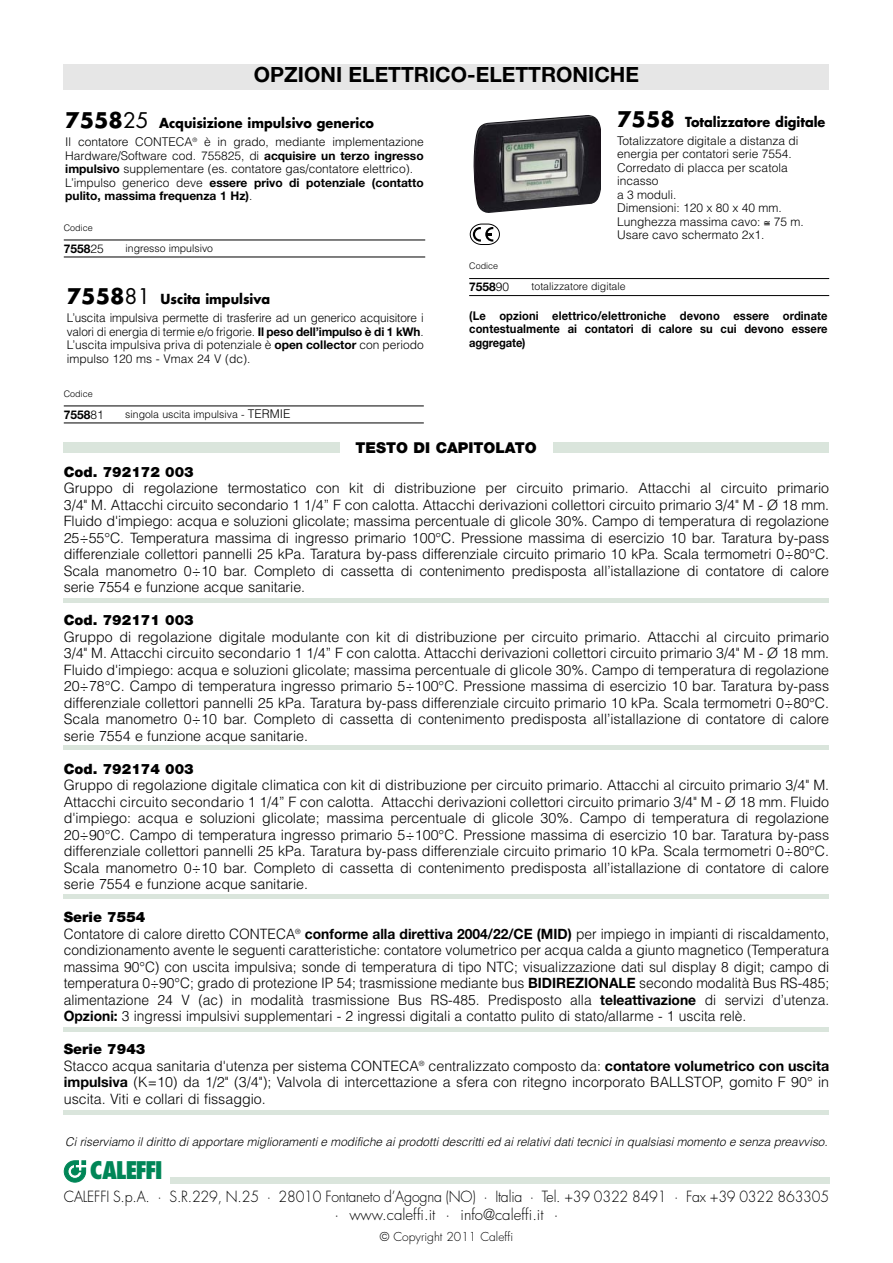
<style>
.page{position:relative;width:893px;height:1263px;background:#fff}
.page>*{position:absolute;margin:0;border:0;box-sizing:border-box;transform-origin:0 0}
.t1{font:800 condensed 23.7px "Futura";color:#008657;scale:1.04 1}
.t2{font:700 21px "Helvetica Neue";color:#000}
.t3{font:300 15px/18px "Futura";letter-spacing:-.015em;color:#000;text-align:center;scale:.94 1}
.t4{font:900 15px "Helvetica Neue";color:#000}
.t5{font:300 14.25px/16.5px "Helvetica";color:#000;text-align:justify}
.t6{font:900 14.25px "Helvetica Neue";color:#000}
.t7{font:700 13.5px "Futura";color:#000;scale:.95 1}
.t8{font:300 12px/13.5px "Helvetica";color:#000;text-align:justify}
.t9{font:italic 300 12px "Helvetica";color:#000}
.t10{font:700 12px/13.5px "Helvetica Neue";color:#000;text-align:justify;scale:.93 1}
.t11{font:700 12px/13.5px "Helvetica Neue";color:#000}
.t12{font:300 12px "Futura";color:#000}
.t13{font:300 10.5px "Helvetica";color:#000}
.t14{font:300 9px "Helvetica";color:#000}
.s1{font-size:21px}
.s2{font-weight:400;font-size:21px}
.s3{font-family:"Helvetica Neue";font-weight:700}
.s4{font-family:"Helvetica";font-weight:300}
.s5{font-size:12px}
</style>
<div class="page">
<svg style="left:64px;top:1161px;width:22px;height:21px"></svg>
<div style="left:170px;top:1177px;width:659px;height:6px;background:#dae5dc"></div>
<hr style="left:64px;top:1027px;width:765px;height:4px;background:#dae5dc">
<hr style="left:64px;top:894px;width:765px;height:4px;background:#dae5dc">
<hr style="left:64px;top:1110px;width:765px;height:4px;background:#dae5dc">
<div style="left:63px;top:442px;width:766px;height:11px;background:#dae5dc"></div>
<div style="left:340px;top:441px;width:212px;height:21px;background:#fff"></div>
<hr style="left:64px;top:599px;width:765px;height:4px;background:#dae5dc">
<div style="left:64px;top:745px;width:765px;height:5px;background:#dae5dc"></div>
<div style="left:64px;top:64px;width:765px;height:25px;background:#e6e6e6"></div>
<hr style="left:64px;top:240px;width:361px;height:1px;background:#000">
<hr style="left:64px;top:257px;width:361px;height:1px;background:#000">
<hr style="left:64px;top:406px;width:360px;height:1px;background:#000">
<hr style="left:64px;top:423px;width:360px;height:1px;background:#000">
<hr style="left:469px;top:278px;width:360px;height:1px;background:#000">
<hr style="left:469px;top:295px;width:360px;height:1px;background:#000">
<img style="left:474px;top:115px;width:126px;height:98px">
<svg style="left:470px;top:223px;width:30px;height:22px"></svg>
<h2 class="t2" style="left:254px;top:67px;width:387px">OPZIONI ELETTRICO-ELETTRONICHE</h2>
<p class="t7" style="left:65px;top:117px;width:326px"><span class="s1">7558</span><span class="s2">25</span> Acquisizione impulsivo generico</p>
<p class="t8" style="left:65px;top:135px;width:360px">Il contatore CONTECA<sup>®</sup> è in grado, mediante implementazione Hardware/Software cod. 755825, di <span class="s3">acquisire un terzo ingresso impulsivo</span> supplementare (es. contatore gas/contatore elettrico).</p>
<p class="t11" style="left:65px;top:177px;width:360px"><span class="s4">L’impulso generico deve</span> essere privo di potenziale (contatto pulito, massima frequenza 1 Hz)<span class="s4">.</span></p>
<p class="t7" style="left:617px;top:116px;width:221px"><span class="s1">7558</span> Totalizzatore digitale</p>
<p class="t8" style="left:617px;top:134px;width:188px;text-align:left">Totalizzatore digitale a distanza di energia per contatori serie 7554.<br>Corredato di placca per scatola incasso<br>a 3 moduli.<br>Dimensioni: 120 x 80 x 40 mm.<br>Lunghezza massima cavo: ≅ 75 m.<br>Usare cavo schermato 2x1.</p>
<p class="t14" style="left:64px;top:222px;width:31px">Codice</p>
<p class="t11" style="left:64px;top:243px;width:42px">7558<span class="s4">25</span></p>
<p class="t13" style="left:126px;top:242px;width:89px">ingresso impulsivo</p>
<p class="t7" style="left:67px;top:293px;width:216px"><span class="s1">7558</span><span class="s2">81</span> Uscita impulsiva</p>
<p class="t8" style="left:67px;top:311px;width:358px">L’uscita impulsiva permette di trasferire ad un generico acquisitore i valori di energia di termie e/o frigorie. <span class="s3">Il peso dell’impulso è di 1 kWh</span>.<br>L’uscita impulsiva priva di potenziale è <span class="s3">open collector</span> con periodo impulso 120 ms - Vmax 24 V (dc).</p>
<p class="t14" style="left:64px;top:388px;width:31px">Codice</p>
<p class="t11" style="left:64px;top:409px;width:42px">7558<span class="s4">81</span></p>
<p class="t13" style="left:125px;top:408px;width:167px">singola uscita impulsiva - <span class="s5">TERMIE</span></p>
<p class="t14" style="left:469px;top:261px;width:31px">Codice</p>
<p class="t11" style="left:469px;top:281px;width:42px">7558<span class="s4">90</span></p>
<p class="t13" style="left:532px;top:281px;width:96px">totalizzatore digitale</p>
<p class="t10" style="left:469px;top:310px;width:387px">(Le opzioni elettrico/elettroniche devono essere ordinate contestualmente ai contatori di calore su cui devono essere aggregate)</p>
<p class="t4" style="left:355px;top:442px;width:183px">TESTO DI CAPITOLATO</p>
<p class="t6" style="left:64px;top:467px;width:131px">Cod. 792172 003</p>
<p class="t5" style="left:64px;top:480px;width:767px">Gruppo di regolazione termostatico con kit di distribuzione per circuito primario. Attacchi al circuito primario 3/4" M. Attacchi circuito secondario 1 1/4” F con calotta. Attacchi derivazioni collettori circuito primario 3/4" M - Ø 18 mm.<br>Fluido d'impiego: acqua e soluzioni glicolate; massima percentuale di glicole 30%. Campo di temperatura di regolazione 25÷55°C. Temperatura massima di ingresso primario 100°C. Pressione massima di esercizio 10 bar. Taratura by-pass differenziale collettori pannelli 25 kPa. Taratura by-pass differenziale circuito primario 10 kPa. Scala termometri 0÷80°C.<br>Scala manometro 0÷10 bar. Completo di cassetta di contenimento predisposta all’istallazione di contatore di calore serie 7554 e funzione acque sanitarie.</p>
<p class="t6" style="left:64px;top:615px;width:131px">Cod. 792171 003</p>
<p class="t5" style="left:64px;top:629px;width:767px">Gruppo di regolazione digitale modulante con kit di distribuzione per circuito primario. Attacchi al circuito primario 3/4" M. Attacchi circuito secondario 1 1/4” F con calotta. Attacchi derivazioni collettori circuito primario 3/4" M - Ø 18 mm.<br>Fluido d'impiego: acqua e soluzioni glicolate; massima percentuale di glicole 30%. Campo di temperatura di regolazione 20÷78°C. Campo di temperatura ingresso primario 5÷100°C. Pressione massima di esercizio 10 bar. Taratura by-pass differenziale collettori pannelli 25 kPa. Taratura by-pass differenziale circuito primario 10 kPa. Scala termometri 0÷80°C.<br>Scala manometro 0÷10 bar. Completo di cassetta di contenimento predisposta all’istallazione di contatore di calore serie 7554 e funzione acque sanitarie.</p>
<p class="t6" style="left:64px;top:764px;width:131px">Cod. 792174 003</p>
<p class="t5" style="left:64px;top:777px;width:767px">Gruppo di regolazione digitale climatica con kit di distribuzione per circuito primario. Attacchi al circuito primario 3/4" M.<br>Attacchi circuito secondario 1 1/4” F con calotta. Attacchi derivazioni collettori circuito primario 3/4" M - Ø 18 mm. Fluido d'impiego: acqua e soluzioni glicolate; massima percentuale di glicole 30%. Campo di temperatura di regolazione 20÷90°C. Campo di temperatura ingresso primario 5÷100°C. Pressione massima di esercizio 10 bar. Taratura by-pass differenziale collettori pannelli 25 kPa. Taratura by-pass differenziale circuito primario 10 kPa. Scala termometri 0÷80°C.<br>Scala manometro 0÷10 bar. Completo di cassetta di contenimento predisposta all’istallazione di contatore di calore serie 7554 e funzione acque sanitarie.</p>
<p class="t6" style="left:64px;top:912px;width:83px">Serie 7554</p>
<p class="t5" style="left:64px;top:926px;width:767px">Contatore di calore diretto CONTECA<sup>®</sup> <span class="s3">conforme alla direttiva 2004/22/CE (MID)</span> per impiego in impianti di riscaldamento, condizionamento avente le seguenti caratteristiche: contatore volumetrico per acqua calda a giunto magnetico (Temperatura massima 90°C) con uscita impulsiva; sonde di temperatura di tipo NTC; visualizzazione dati sul display 8 digit; campo di temperatura 0÷90°C; grado di protezione IP 54; trasmissione mediante bus <span class="s3">BIDIREZIONALE</span> secondo modalità Bus RS-485; alimentazione 24 V (ac) in modalità trasmissione Bus RS-485. Predisposto alla <span class="s3">teleattivazione</span> di servizi d’utenza.<br><span class="s3">Opzioni:</span> 3 ingressi impulsivi supplementari - 2 ingressi digitali a contatto pulito di stato/allarme - 1 uscita relè.</p>
<p class="t6" style="left:64px;top:1044px;width:83px">Serie 7943</p>
<p class="t5" style="left:64px;top:1058px;width:767px">Stacco acqua sanitaria d'utenza per sistema CONTECA<sup>®</sup> centralizzato composto da: <span class="s3">contatore volumetrico con uscita impulsiva</span> (K=10) da 1/2" (3/4"); Valvola di intercettazione a sfera con ritegno incorporato BALLSTOP, gomito F 90° in uscita. Viti e collari di fissaggio.</p>
<p class="t9" style="left:65px;top:1135px;width:764px">Ci riserviamo il diritto di apportare miglioramenti e modifiche ai prodotti descritti ed ai relativi dati tecnici in qualsiasi momento e senza preavviso.</p>
<h1 class="t1" style="left:90px;top:1160px;width:72px">CALEFFI</h1>
<p class="t3" style="left:64px;top:1188px;width:816px">CALEFFI S.p.A. · S.R.229, N.25 · 28010 Fontaneto d’Agogna (NO) · Italia · Tel. +39 0322 8491 · Fax +39 0322 863305 · www.caleffi.it · info@caleffi.it ·</p>
<p class="t12" style="left:380px;top:1231px;width:135px">© Copyright 2011 Caleffi</p>
</div>
